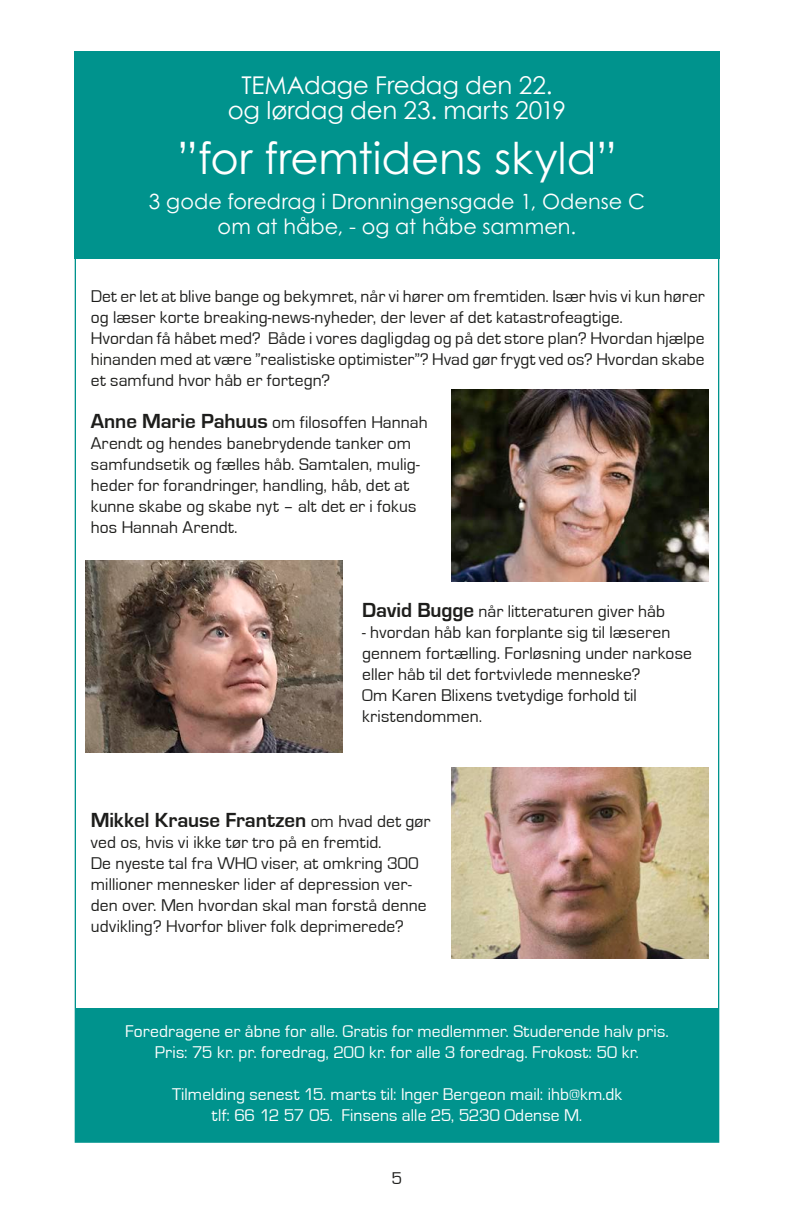
<style>
.page{position:relative;width:794px;height:1216px;background:#fff}
.page>*{position:absolute;margin:0;border:0;box-sizing:border-box;transform-origin:0 0}
.t1{font:43.75px "Century Gothic Std";color:#fff}
.t2{font:24.5px/25.2px "Century Gothic";letter-spacing:-.01em;color:#fff;text-align:center}
.t3{font:21px/25.2px "Century Gothic Std";letter-spacing:.005em;color:#fff;text-align:center}
.t4{font:700 21px "Eurostile";letter-spacing:-.005em;color:#1d1d1b}
.t5{font:17.5px/21px "Eurostile";letter-spacing:.005em;color:#1d1d1b}
.t6{font:17.5px/21px "Eurostile";letter-spacing:.005em;color:#fff;text-align:center}
.s1{font-family:"Century Gothic Std"}
.s2{font-weight:700;font-size:21px}
.s3{font-weight:400;font-size:17.5px}
</style>
<div class="page">
<div style="left:76px;top:1008px;width:642px;height:133px;background:#00938d"></div>
<img style="left:451px;top:389px;width:257px;height:192px">
<img style="left:86px;top:561px;width:256px;height:192px">
<img style="left:451px;top:767px;width:257px;height:191px">
<div style="left:74px;top:51px;width:645px;height:208px;background:#00938d"></div>
<h2 class="t2" style="left:228px;top:72px;width:340px"><span class="s1">TEMAdage</span> Fredag den 22. og lørdag den 23. marts 2019</h2>
<h1 class="t1" style="left:177px;top:131px;width:441px">”for fremtidens skyld”</h1>
<p class="t3" style="left:149px;top:188px;width:497px">3 gode foredrag i Dronningensgade 1, Odense C om at håbe, - og at håbe sammen.</p>
<p class="t5" style="left:91px;top:286px;width:615px">Det er let at blive bange og bekymret, når vi hører om fremtiden. Især hvis vi kun hører og læser korte breaking-news-nyheder, der lever af det katastrofeagtige.<br>Hvordan få håbet med? Både i vores dagligdag og på det store plan? Hvordan hjælpe hinanden med at være ”realistiske optimister”? Hvad gør frygt ved os? Hvordan skabe et samfund hvor håb er fortegn?</p>
<p class="t5" style="left:91px;top:412px;width:338px"><span class="s2">Anne Marie Pahuus</span> om filosoffen Hannah Arendt og hendes banebrydende tanker om samfundsetik og fælles håb. Samtalen, mulig&shy;heder for forandringer, handling, håb, det at kunne skabe og skabe nyt – alt det er i fokus hos Hannah Arendt.</p>
<p class="t5" style="left:362px;top:601px;width:304px"><span class="s2">David Bugge</span> når litteraturen giver håb</p>
<p class="t5" style="left:362px;top:622px;width:331px">- hvordan håb kan forplante sig til læseren gennem fortælling. Forløsning under narkose eller håb til det fortvivlede menneske?<br>Om Karen Blixens tvetydige forhold til kristendommen.</p>
<p class="t4" style="left:91px;top:808px;width:341px">Mikkel Krause Frantzen <span class="s3">om hvad det gør</span></p>
<p class="t5" style="left:91px;top:832px;width:337px">ved os, hvis vi ikke tør tro på en fremtid.<br>De nyeste tal fra WHO viser, at omkring 300 millioner mennesker lider af depression ver&shy;den over. Men hvordan skal man forstå denne udvikling? Hvorfor bliver folk deprimerede?</p>
<p class="t6" style="left:125px;top:1021px;width:545px">Foredragene er åbne for alle. Gratis for medlemmer. Studerende halv pris.<br>Pris: 75 kr. pr. foredrag, 200 kr. for alle 3 foredrag. Frokost: 50 kr.</p>
<p class="t6" style="left:172px;top:1084px;width:451px">Tilmelding senest 15. marts til: Inger Bergeon mail: ihb@km.dk tlf: 66 12 57 05. Finsens alle 25, 5230 Odense M.</p>
<p class="t5" style="left:391px;top:1168px;width:12px">5</p>
</div>
